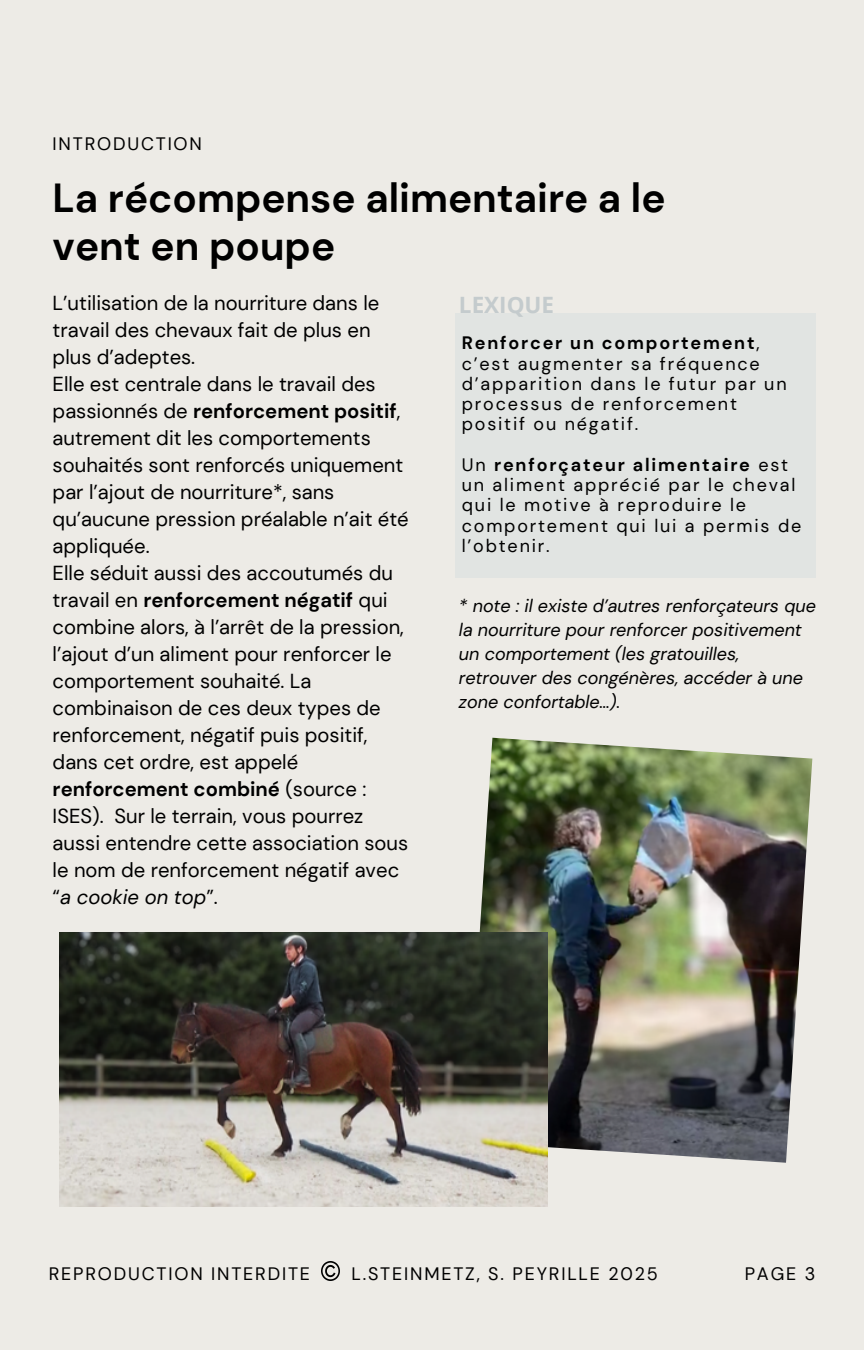
<style>
.page{position:relative;width:864px;height:1350px;background:#edebe6}
.page>*{position:absolute;margin:0;border:0;box-sizing:border-box;transform-origin:0 0}
.t1{font:700 40.5px/47.2px "DM Sans";color:#000}
.t2{font:700 22.5px "Open Sans";color:#c4cbcd}
.t3{font:20.25px/27px "DM Sans";color:#000}
.t4{font:18px/20.2px "DM Sans";letter-spacing:.1em;color:#000}
.t5{font:italic 18px/24.1px "DM Sans";color:#000}
.s1{font-weight:700}
.s2{font-style:italic}
</style>
<div class="page">
<div style="left:455px;top:314px;width:360px;height:264px;background:#e1e4e2"></div>
<img style="left:466px;top:738px;width:346px;height:425px">
<img style="left:60px;top:933px;width:488px;height:274px">
<img style="left:321px;top:1262px;width:19px;height:18px">
<h2 class="t4" style="left:53px;top:133px;width:151px">INTRODUCTION</h2>
<p class="t1" style="left:53px;top:175px;width:615px">La récompense alimentaire a le vent en poupe</p>
<p class="t2" style="left:459px;top:289px;width:97px">LEXIQUE</p>
<p class="t3" style="left:53px;top:289px;width:358px">L’utilisation de la nourriture dans le travail des chevaux fait de plus en plus d’adeptes.<br>Elle est centrale dans le travail des passionnés de <span class="s1">renforcement positif</span>, autrement dit les comportements souhaités sont renforcés uniquement par l’ajout de nourriture*, sans qu’aucune pression préalable n’ait été appliquée.<br>Elle séduit aussi des accoutumés du travail en <span class="s1">renforcement négatif</span> qui combine alors, à l’arrêt de la pression, l’ajout d’un aliment pour renforcer le comportement souhaité. La combinaison de ces deux types de renforcement, négatif puis positif, dans cet ordre, est appelé <span class="s1">renforcement combiné</span> (source :<br>ISES). Sur le terrain, vous pourrez aussi entendre cette association sous le nom de renforcement négatif avec “<span class="s2">a cookie on top</span>”.</p>
<h4 class="t4" style="left:462px;top:333px;width:326px"><span class="s1">Renforcer un comportement</span>, c’est augmenter sa fréquence d’apparition dans le futur par un processus de renforcement positif ou négatif.</h4>
<h1 class="t4" style="left:462px;top:455px;width:341px">Un <span class="s1">renforçateur alimentaire</span> est un aliment apprécié par le cheval qui le motive à reproduire le comportement qui lui a permis de l’obtenir.</h1>
<p class="t5" style="left:459px;top:594px;width:359px">* note : il existe d’autres renforçateurs que la nourriture pour renforcer positivement un comportement (les gratouilles, retrouver des congénères, accéder à une zone confortable…).</p>
<p class="t4" style="left:49px;top:1264px;width:263px">REPRODUCTION INTERDITE</p>
<p class="t4" style="left:351px;top:1264px;width:308px">L.STEINMETZ, S. PEYRILLE 2025</p>
<p class="t4" style="left:745px;top:1264px;width:72px">PAGE 3</p>
</div>
